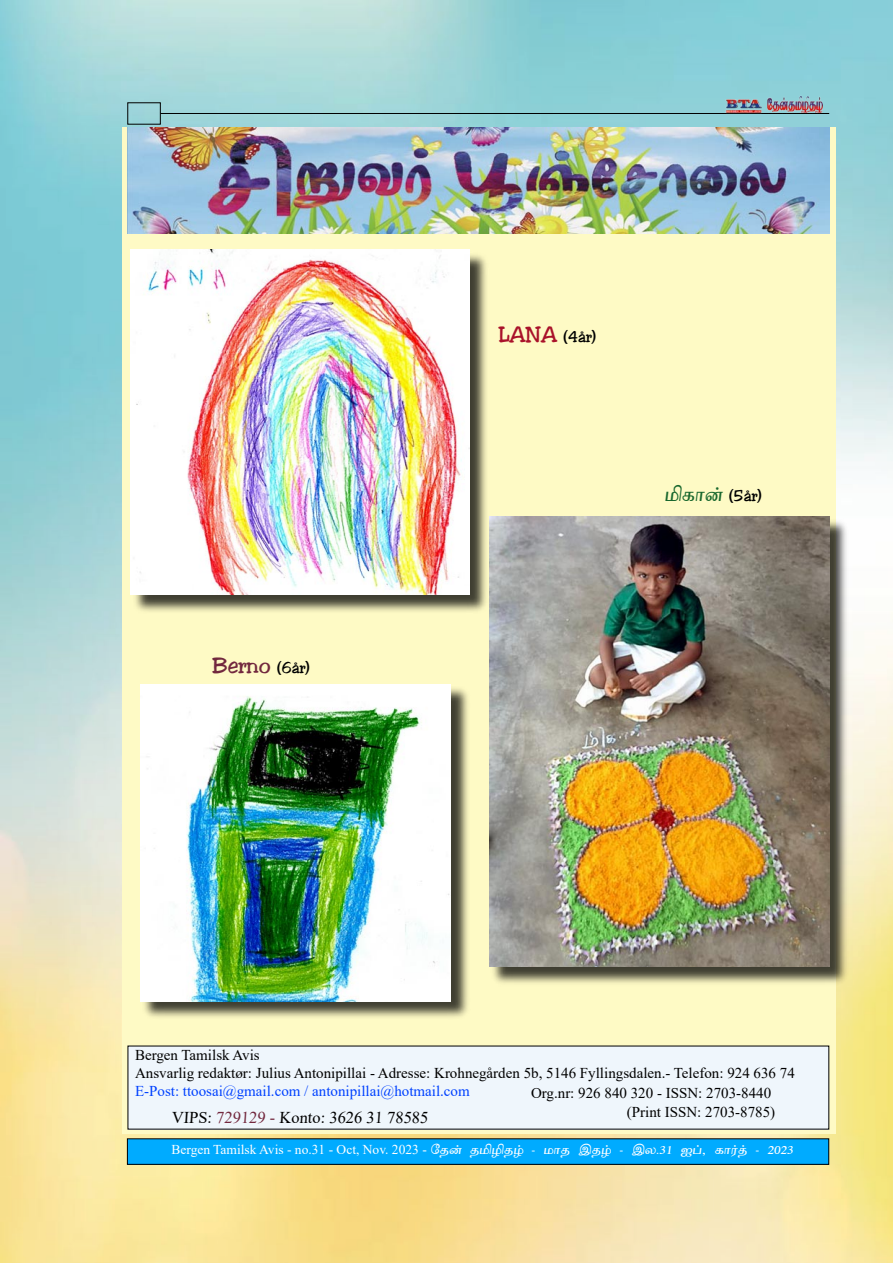
<style>
.page{position:relative;width:893px;height:1263px;background:#fff}
.page>*{position:absolute;margin:0;border:0;box-sizing:border-box;transform-origin:0 0}
.t1{font:21px "Akarathi";color:#18672d}
.t2{font:21px "Toledo";color:#72283e}
.t3{font:16.5px "Times New Roman";color:#000}
.t4{font:15px "Times New Roman";color:#000}
.t5{font:15px "Times New Roman";color:#0041ff}
.t6{font:15px "Toledo";color:#000}
.t7{font:13.5px "Akarathi";color:#fff;scale:1.1 1}
.s1{font-size:15px;color:#000}
.s2{font-size:21px;color:#a9122a}
.s3{font-family:"Toledo";font-size:15px;color:#000}
.s4{color:#72283e}
.s5{font-family:"Times New Roman"}
</style>
<div class="page">
<img style="left:0;top:0;width:893px;height:1263px">
<div style="left:127px;top:1139px;width:702px;height:25px;background:#00abff"></div>
<hr style="left:160px;top:113px;width:669px;height:1px;background:#000">
<img style="left:712px;top:91px;width:117px;height:23px">
<div style="left:123px;top:128px;width:713px;height:1006px;background:#fefac5"></div>
<div style="left:128px;top:1046px;width:701px;height:83px;background:#eff6fc"></div>
<div style="left:132px;top:251px;width:357px;height:363px;background:#000;opacity:.75"></div>
<img style="left:131px;top:250px;width:338px;height:345px">
<div style="left:490px;top:518px;width:359px;height:469px;background:#000;opacity:.75"></div>
<img style="left:489px;top:517px;width:340px;height:450px">
<div style="left:142px;top:686px;width:328px;height:335px;background:#000;opacity:.75"></div>
<img style="left:140px;top:684px;width:311px;height:317px">
<img style="left:128px;top:128px;width:701px;height:106px">
<p class="t2" style="left:213px;top:652px;width:99px">Berno <span class="s1">(6år)</span></p>
<p class="t6" style="left:499px;top:327px;width:99px"><span class="s2">LANA</span> (4år)</p>
<p class="t1" style="left:664px;top:485px;width:99px">kpfhd; <span class="s3">(5år)</span></p>
<p class="t4" style="left:135px;top:1044px;width:126px">Bergen Tamilsk Avis</p>
<p class="t4" style="left:135px;top:1062px;width:661px">Ansvarlig redaktør: Julius Antonipillai - Adresse: Krohnegården 5b, 5146 Fyllingsdalen.- Telefon: 924 636 74</p>
<p class="t5" style="left:135px;top:1080px;width:336px">E-Post: ttoosai@gmail.com / antonipillai@hotmail.com</p>
<p class="t4" style="left:531px;top:1082px;width:242px">Org.nr: 926 840 320 - ISSN: 2703-8440</p>
<p class="t3" style="left:171px;top:1106px;width:260px">VIPS: <span class="s4">729129 -</span> Konto: 3626 31 78585</p>
<p class="t4" style="left:627px;top:1101px;width:150px">(Print ISSN: 2703-8785)</p>
<p class="t7" style="left:171px;top:1144px;width:567px"><span class="s5">Bergen Tamilsk Avis - no.31 - Oct, Nov. 2023 -</span> Njd; jkpopjo; - khj ,jo; - ,y.31 Ig;&gt; fhHj; - 2023</p>
</div>
